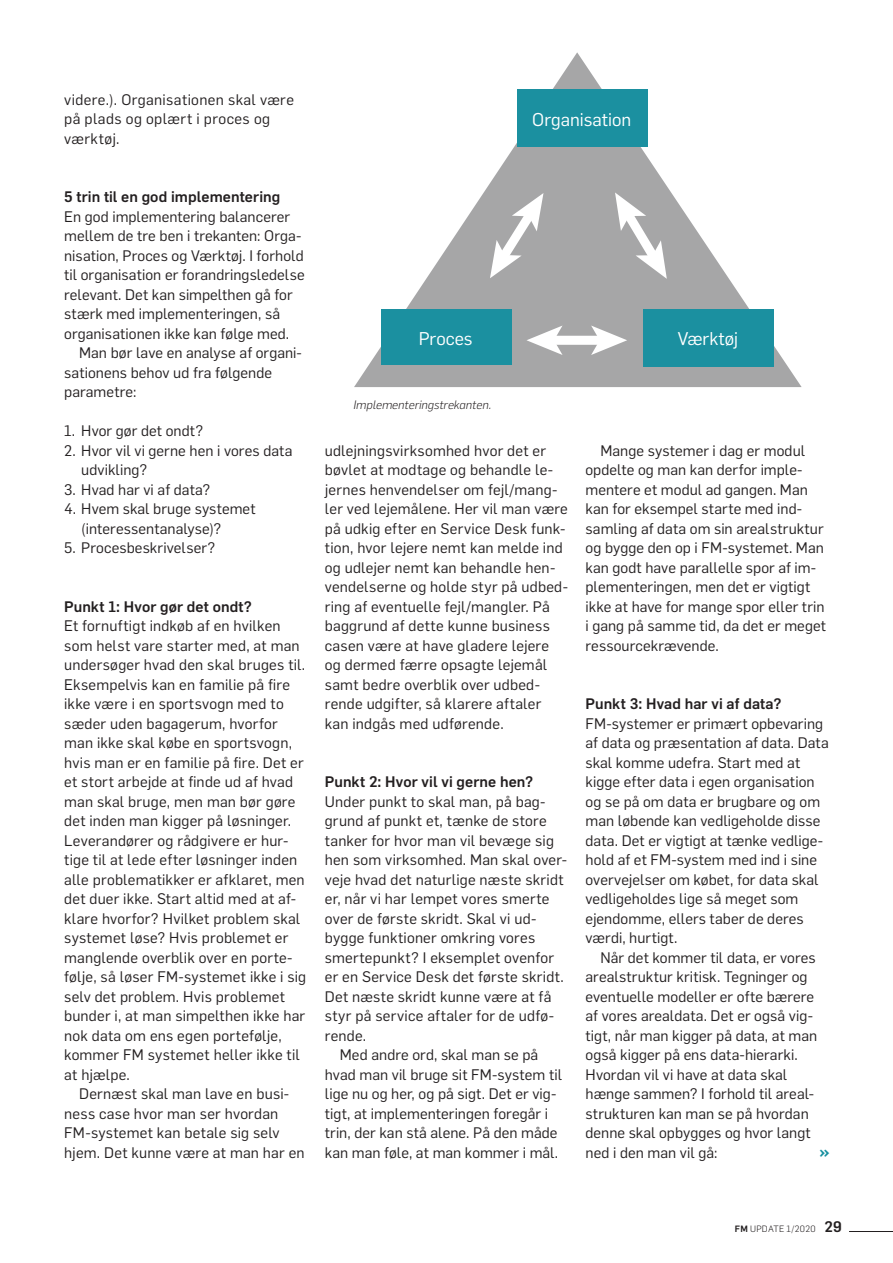
<style>
.page{position:relative;width:893px;height:1263px;background:#fff}
.page>*{position:absolute;margin:0;border:0;box-sizing:border-box;transform-origin:0 0}
.t1{font:18.15px "Flama";color:#fff}
.t2{font:500 18px "Flama";color:#168f9f}
.t3{font:15px/19.5px "Flama";letter-spacing:.01em;color:#231f20}
.t4{font:500 15px "Flama";letter-spacing:.005em;color:#231f20}
.t5{font:italic 300 12px "Flama";color:#231f20}
.t6{font:300 9px "Flama";letter-spacing:.03em;color:#231f20}
.s1{font-weight:500}
.s2{font-weight:500;font-size:15px}
</style>
<div class="page">
<hr style="left:849px;top:1231px;width:44px;height:1px;background:#231f20">
<svg style="left:354px;top:52px;width:448px;height:335px"></svg>
<svg style="left:615px;top:192px;width:52px;height:87px"></svg>
<svg style="left:490px;top:193px;width:53px;height:85px"></svg>
<div style="left:552px;top:336px;width:50px;height:9px;background:#fff"></div>
<svg style="left:526px;top:326px;width:36px;height:29px"></svg>
<svg style="left:591px;top:325px;width:36px;height:30px"></svg>
<div style="left:644px;top:309px;width:130px;height:57px;background:#1b90a0"></div>
<div style="left:517px;top:90px;width:131px;height:57px;background:#1b90a0"></div>
<div style="left:381px;top:309px;width:130px;height:55px;background:#1b90a0"></div>
<p class="t3" style="left:64px;top:89px;width:231px">videre.). Organisationen skal være på plads og oplært i proces og værktøj.</p>
<p class="t4" style="left:64px;top:186px;width:218px">5 trin til en god implementering</p>
<p class="t3" style="left:64px;top:206px;width:242px">En god implementering balancerer mellem de tre ben i trekanten: Orga&shy;nisation, Proces og Værktøj. I forhold til organisation er forandringsledelse relevant. Det kan simpelthen gå for stærk med implementeringen, så organisationen ikke kan følge med.</p>
<p class="t3" style="left:64px;top:342px;width:239px;text-indent:15px">Man bør lave en analyse af organi&shy;sationens behov ud fra følgende parametre:</p>
<p class="t3" style="left:64px;top:420px;width:140px">1. Hvor gør det ondt?</p>
<p class="t3" style="left:81px;top:440px;width:213px;text-indent:-17px">2. Hvor vil vi gerne hen i vores data udvikling?</p>
<p class="t3" style="left:64px;top:479px;width:147px">3. Hvad har vi af data?</p>
<p class="t3" style="left:81px;top:498px;width:176px;text-indent:-17px">4. Hvem skal bruge systemet (interessentanalyse)?</p>
<p class="t3" style="left:64px;top:537px;width:152px">5. Procesbeskrivelser?</p>
<p class="t4" style="left:64px;top:595px;width:189px">Punkt 1: Hvor gør det ondt?</p>
<p class="t3" style="left:64px;top:615px;width:244px">Et fornuftigt indkøb af en hvilken som helst vare starter med, at man undersøger hvad den skal bruges til.<br>Eksempelvis kan en familie på fire ikke være i en sportsvogn med to sæder uden bagagerum, hvorfor man ikke skal købe en sportsvogn, hvis man er en familie på fire. Det er et stort arbejde at finde ud af hvad man skal bruge, men man bør gøre det inden man kigger på løsninger.<br>Leverandører og rådgivere er hur&shy;tige til at lede efter løsninger inden alle problematikker er afklaret, men det duer ikke. Start altid med at af&shy;klare hvorfor? Hvilket problem skal systemet løse? Hvis problemet er manglende overblik over en porte&shy;følje, så løser FM-systemet ikke i sig selv det problem. Hvis problemet bunder i, at man simpelthen ikke har nok data om ens egen portefølje, kommer FM systemet heller ikke til at hjælpe.</p>
<p class="t3" style="left:64px;top:1083px;width:242px;text-indent:15px">Dernæst skal man lave en busi&shy;ness case hvor man ser hvordan<br>FM-systemet kan betale sig selv hjem. Det kunne være at man har en</p>
<p class="t1" style="left:532px;top:107px;width:101px">Organisation</p>
<p class="t1" style="left:419px;top:326px;width:55px">Proces</p>
<p class="t5" style="left:354px;top:396px;width:139px">Implementeringstrekanten.</p>
<p class="t1" style="left:678px;top:326px;width:62px">Værktøj</p>
<p class="t3" style="left:325px;top:440px;width:245px">udlejningsvirksomhed hvor det er bøvlet at modtage og behandle le&shy;jernes henvendelser om fejl/mang&shy;ler ved lejemålene. Her vil man være på udkig efter en Service Desk funk&shy;tion, hvor lejere nemt kan melde ind og udlejer nemt kan behandle hen&shy;vendelserne og holde styr på udbed&shy;ring af eventuelle fejl/mangler. På baggrund af dette kunne business casen være at have gladere lejere og dermed færre opsagte lejemål samt bedre overblik over udbed&shy;rende udgifter, så klarere aftaler kan indgås med udførende.</p>
<p class="t4" style="left:325px;top:771px;width:210px">Punkt 2: Hvor vil vi gerne hen?</p>
<p class="t3" style="left:325px;top:791px;width:222px">Under punkt to skal man, på bag-</p>
<p class="t3" style="left:325px;top:810px;width:223px">grund af punkt et, tænke de store</p>
<p class="t3" style="left:325px;top:830px;width:231px">tanker for hvor man vil bevæge sig</p>
<p class="t3" style="left:325px;top:849px;width:244px">hen som virksomhed. Man skal over-</p>
<p class="t3" style="left:325px;top:869px;width:240px">veje hvad det naturlige næste skridt</p>
<p class="t3" style="left:325px;top:888px;width:226px">er, når vi har lempet vores smerte</p>
<p class="t3" style="left:325px;top:908px;width:213px">over de første skridt. Skal vi ud-</p>
<p class="t3" style="left:325px;top:927px;width:212px">bygge funktioner omkring vores</p>
<p class="t3" style="left:325px;top:947px;width:231px">smertepunkt? I eksemplet ovenfor</p>
<p class="t3" style="left:325px;top:966px;width:240px">er en Service Desk det første skridt.</p>
<p class="t3" style="left:325px;top:986px;width:228px">Det næste skridt kunne være at få</p>
<p class="t3" style="left:325px;top:1005px;width:231px">styr på service aftaler for de udfø-</p>
<p class="t3" style="left:325px;top:1025px;width:43px">rende.</p>
<p class="t3" style="left:340px;top:1044px;width:200px">Med andre ord, skal man se på</p>
<p class="t3" style="left:325px;top:1064px;width:239px">hvad man vil bruge sit FM-system til</p>
<p class="t3" style="left:325px;top:1083px;width:233px">lige nu og her, og på sigt. Det er vig-</p>
<p class="t3" style="left:325px;top:1103px;width:225px">tigt, at implementeringen foregår i</p>
<p class="t3" style="left:325px;top:1122px;width:234px">trin, der kan stå alene. På den måde</p>
<p class="t3" style="left:325px;top:1142px;width:235px">kan man føle, at man kommer i mål.</p>
<p class="t3" style="left:585px;top:440px;width:242px;text-indent:15px">Mange systemer i dag er modul opdelte og man kan derfor imple&shy;mentere et modul ad gangen. Man kan for eksempel starte med ind&shy;samling af data om sin arealstruktur og bygge den op i FM-systemet. Man kan godt have parallelle spor af im&shy;plementeringen, men det er vigtigt ikke at have for mange spor eller trin i gang på samme tid, da det er meget ressourcekrævende.</p>
<p class="t4" style="left:585px;top:693px;width:197px">Punkt 3: Hvad har vi af data?</p>
<p class="t3" style="left:585px;top:713px;width:245px">FM-systemer er primært opbevaring af data og præsentation af data. Data skal komme udefra. Start med at kigge efter data i egen organisation og se på om data er brugbare og om man løbende kan vedligeholde disse data. Det er vigtigt at tænke vedlige&shy;hold af et FM-system med ind i sine overvejelser om købet, for data skal vedligeholdes lige så meget som ejendomme, ellers taber de deres værdi, hurtigt.</p>
<p class="t3" style="left:585px;top:947px;width:233px;text-indent:15px">Når det kommer til data, er vores arealstruktur kritisk. Tegninger og eventuelle modeller er ofte bærere af vores arealdata. Det er også vig&shy;tigt, når man kigger på data, at man også kigger på ens data-hierarki.<br>Hvordan vil vi have at data skal hænge sammen? I forhold til areal&shy;strukturen kan man se på hvordan denne skal opbygges og hvor langt ned i den man vil gå:</p>
<p class="t2" style="left:820px;top:1139px;width:12px">»</p>
<p class="t6" style="left:735px;top:1222px;width:109px"><span class="s1">FM</span> UPDATE 1/2020 <span class="s2">29</span></p>
</div>
